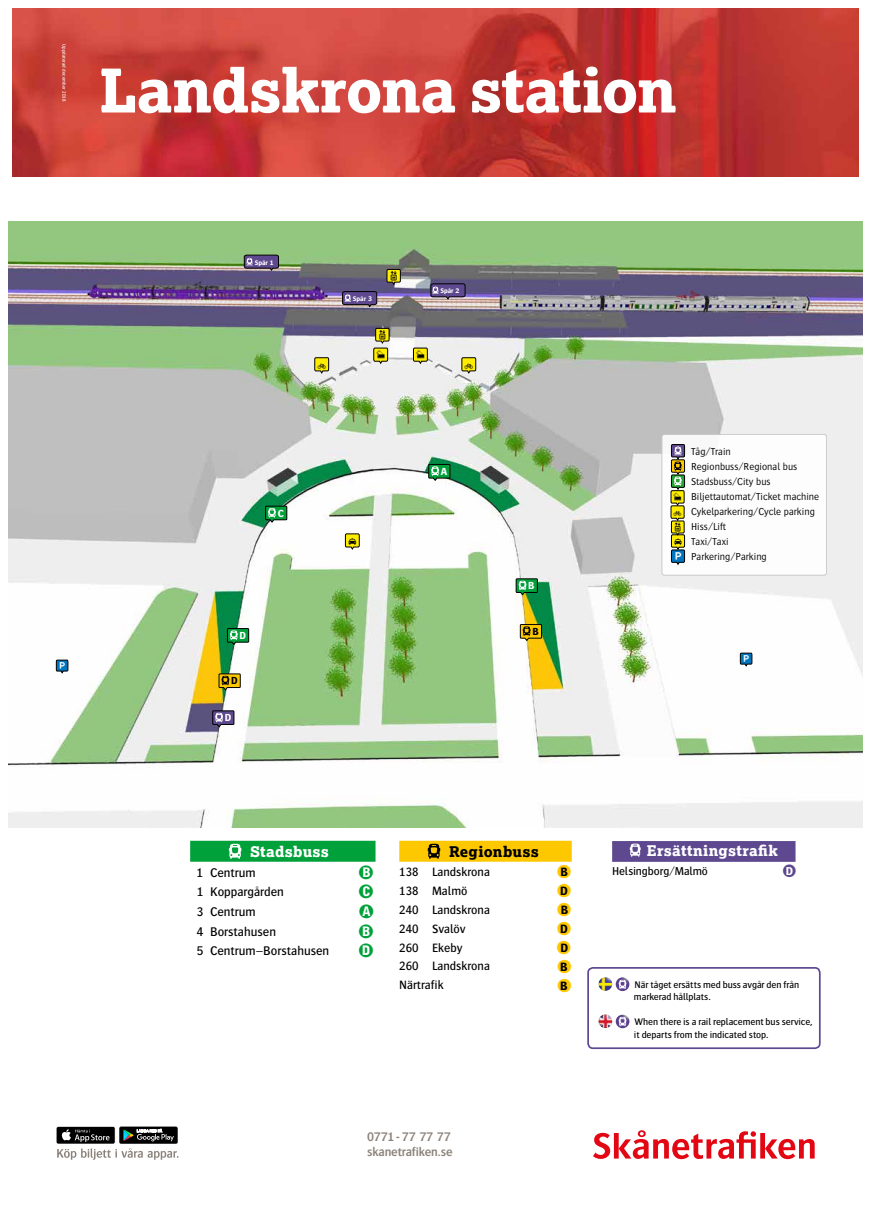
<style>
.page{position:relative;width:871px;height:1219px;background:#fff}
.page>*{position:absolute;margin:0;border:0;box-sizing:border-box;transform-origin:0 0}
.t1{font:800 60.2px "Lexia";letter-spacing:-.015em;color:#fff}
.t2{font:800 14.7px "Lexia";letter-spacing:.015em;color:#000}
.t3{font:800 14.7px "Lexia";letter-spacing:.02em;color:#fff}
.t4{font:800 14.6px "Lexia";letter-spacing:.02em;color:#fff}
.t5{font:14.5px "Resepikto Banverket";color:#000}
.t6{font:14px "Resepikto Banverket";color:#000}
.t7{font:13.7px "Resepikto Banverket";color:#000}
.t8{font:13.3px "Resepikto Banverket";color:#000}
.t9{font:13.1px "Bosis Oresund Std";color:#000}
.t10{font:900 13.1px "Fotnot";color:#00a13a}
.t11{font:600 13px/15.8px "Bosis Oresund Std";letter-spacing:-.015em;color:#8b827a}
.t12{font:12.6px/18.9px "Bosis Oresund Std";color:#000}
.t13{font:900 12.6px/18.9px "Fotnot";color:#fec800;text-align:justify}
.t14{font:12.1px "Resepikto Banverket";color:#fff}
.t15{font:11.9px "Bosis Oresund Std";letter-spacing:-.005em;color:#000}
.t16{font:900 11.9px "Fotnot";color:#5e488f}
.t17{font:700 10.7px "Bosis Oresund Std";color:#fff}
.t18{font:700 10.7px "Bosis Oresund Std";color:#000}
.t19{font:300 10.5px "Bosis Oresund Std";color:#000}
.t20{font:10px/12.3px "Bosis Oresund Std";letter-spacing:-.005em;color:#000}
.t21{font:700 7px "Bosis Oresund Std";letter-spacing:-.005em;color:#fff}
.t22{font:5px "Bosis Oresund Std";color:#fff}
.s1{font-family:"Resepikto Banverket";font-weight:400;font-size:13.7px;color:#fff}
.s2{color:#fff}
.s3{font-family:"Bosis Oresund Std";font-weight:700;color:#000}
.s4{font-family:"Bosis Oresund Std";font-weight:700;color:#fff}
</style>
<div class="page">
<img style="left:12px;top:8px;width:846px;height:168px">
<svg style="left:593px;top:1130px;width:221px;height:29px"></svg>
<svg style="left:56px;top:1126px;width:59px;height:18px"></svg>
<svg style="left:57px;top:1126px;width:121px;height:34px"></svg>
<img style="left:8px;top:222px;width:854px;height:605px">
<svg style="left:314px;top:357px;width:15px;height:17px"></svg>
<svg style="left:461px;top:357px;width:15px;height:17px"></svg>
<svg style="left:56px;top:659px;width:12px;height:15px"></svg>
<svg style="left:739px;top:652px;width:13px;height:15px"></svg>
<svg style="left:412px;top:347px;width:16px;height:18px"></svg>
<svg style="left:344px;top:533px;width:16px;height:17px"></svg>
<svg style="left:373px;top:328px;width:16px;height:37px"></svg>
<svg style="left:386px;top:269px;width:15px;height:16px"></svg>
<div style="left:399px;top:841px;width:172px;height:21px;background:#fec800"></div>
<div style="left:190px;top:841px;width:185px;height:21px;background:#00a13a"></div>
<svg style="left:229px;top:844px;width:12px;height:15px"></svg>
<svg style="left:427px;top:844px;width:13px;height:15px"></svg>
<svg style="left:244px;top:255px;width:35px;height:17px"></svg>
<svg style="left:430px;top:283px;width:35px;height:17px"></svg>
<svg style="left:342px;top:291px;width:35px;height:17px"></svg>
<svg style="left:428px;top:464px;width:22px;height:16px"></svg>
<svg style="left:218px;top:673px;width:22px;height:17px"></svg>
<svg style="left:265px;top:506px;width:22px;height:16px"></svg>
<svg style="left:519px;top:624px;width:23px;height:16px"></svg>
<svg style="left:227px;top:628px;width:22px;height:16px"></svg>
<svg style="left:515px;top:578px;width:22px;height:17px"></svg>
<div style="left:661px;top:434px;width:165px;height:141px;background:#fff;border-radius:3px"></div>
<div style="left:661px;top:434px;width:165px;height:141px;border:1px solid #c6c6c6;border-radius:3px"></div>
<svg style="left:670px;top:444px;width:15px;height:121px;background:#979d4e"></svg>
<svg style="left:212px;top:710px;width:22px;height:17px"></svg>
<div style="left:587px;top:967px;width:233px;height:82px;border:2px solid #5e488f;border-radius:5px"></div>
<img style="left:615px;top:977px;width:14px;height:14px;border-radius:7px">
<svg style="left:618px;top:980px;width:8px;height:9px"></svg>
<img style="left:598px;top:977px;width:14px;height:14px;border-radius:7px">
<img style="left:615px;top:1014px;width:14px;height:14px;border-radius:7px">
<svg style="left:618px;top:1017px;width:8px;height:9px"></svg>
<img style="left:598px;top:1014px;width:14px;height:14px;border-radius:7px">
<div style="left:612px;top:841px;width:183px;height:21px;background:#5e488f"></div>
<svg style="left:629px;top:844px;width:11px;height:13px"></svg>
<p class="t22" style="left:67px;top:44px;width:59px;rotate:90deg">Uppdaterad december 2018</p>
<h1 class="t1" style="left:99px;top:52px;width:579px">Landskrona station</h1>
<p class="t14" style="left:62px;top:660px;width:6px">x</p>
<p class="t21" style="left:255px;top:258px;width:21px">Spår 1</p>
<p class="t21" style="left:353px;top:295px;width:21px">Spår 3</p>
<h3 class="t6" style="left:393px;top:270px;width:7px">S</h3>
<h3 class="t6" style="left:382px;top:329px;width:7px">S</h3>
<h3 class="t5" style="left:380px;top:349px;width:7px">g</h3>
<h3 class="t5" style="left:420px;top:349px;width:7px">g</h3>
<p class="t21" style="left:440px;top:287px;width:21px">Spår 2</p>
<h3 class="t5" style="left:321px;top:358px;width:7px">o</h3>
<h3 class="t5" style="left:468px;top:358px;width:7px">o</h3>
<p class="t17" style="left:278px;top:507px;width:8px">C</p>
<p class="t17" style="left:239px;top:630px;width:8px">D</p>
<p class="t18" style="left:231px;top:675px;width:8px">D</p>
<p class="t17" style="left:225px;top:712px;width:8px">D</p>
<h3 class="t5" style="left:352px;top:534px;width:7px">D</h3>
<p class="t17" style="left:440px;top:466px;width:8px">A</p>
<p class="t17" style="left:528px;top:580px;width:8px">B</p>
<p class="t18" style="left:532px;top:626px;width:8px">B</p>
<p class="t19" style="left:690px;top:446px;width:41px">Tåg/Train</p>
<p class="t19" style="left:690px;top:461px;width:108px">Regionbuss/Regional bus</p>
<p class="t19" style="left:690px;top:476px;width:81px">Stadsbuss/City bus</p>
<p class="t19" style="left:690px;top:491px;width:130px">Biljettautomat/Ticket machine</p>
<p class="t19" style="left:690px;top:506px;width:125px">Cykelparkering/Cycle parking</p>
<p class="t19" style="left:690px;top:521px;width:37px">Hiss/Lift</p>
<p class="t19" style="left:690px;top:536px;width:39px">Taxi/Taxi</p>
<p class="t19" style="left:677px;top:551px;width:90px"><span class="s1">x</span> Parkering/Parking</p>
<h3 class="t7" style="left:677px;top:491px;width:7px">g</h3>
<p class="t8" style="left:677px;top:521px;width:7px">S</p>
<h3 class="t7" style="left:677px;top:506px;width:7px">o</h3>
<h3 class="t7" style="left:677px;top:535px;width:7px">D</h3>
<p class="t14" style="left:746px;top:654px;width:6px">x</p>
<h2 class="t3" style="left:250px;top:842px;width:80px">Stadsbuss</h2>
<p class="t9" style="left:196px;top:865px;width:61px">1 Centrum</p>
<p class="t10" style="left:359px;top:863px;width:15px">[<span class="s2">B</span></p>
<p class="t9" style="left:197px;top:885px;width:89px">1 Koppargården</p>
<p class="t10" style="left:359px;top:883px;width:15px">[<span class="s2">C</span></p>
<p class="t9" style="left:197px;top:905px;width:60px">3 Centrum</p>
<p class="t10" style="left:359px;top:902px;width:15px">[<span class="s2">A</span></p>
<p class="t9" style="left:197px;top:924px;width:81px">4 Borstahusen</p>
<p class="t10" style="left:359px;top:922px;width:15px">[<span class="s2">B</span></p>
<p class="t9" style="left:196px;top:944px;width:134px">5 Centrum–Borstahusen</p>
<p class="t10" style="left:359px;top:942px;width:15px">[<span class="s2">D</span></p>
<h2 class="t2" style="left:449px;top:842px;width:91px">Regionbuss</h2>
<p class="t12" style="left:399px;top:862px;width:92px">138 Landskrona<br>138 Malmö<br>240 Landskrona<br>240 Svalöv<br>260 Ekeby<br>260 Landskrona<br>Närtrafik</p>
<p class="t13" style="left:557px;top:862px;width:15px">[<span class="s3">B </span>[<span class="s3">D </span>[<span class="s3">B </span>[<span class="s3">D </span>[<span class="s3">D </span>[<span class="s3">B </span>[<span class="s3">B</span></p>
<p class="t11" style="left:367px;top:1128px;width:87px">0771-77 77 77 skanetrafiken.se</p>
<h3 class="t4" style="left:646px;top:841px;width:132px">Ersättningstrafik</h3>
<p class="t15" style="left:612px;top:865px;width:97px">Helsingborg/Malmö</p>
<p class="t16" style="left:783px;top:863px;width:14px">[<span class="s4">D</span></p>
<p class="t20" style="left:633px;top:978px;width:167px">När tåget ersätts med buss avgår den från markerad hållplats.</p>
<p class="t20" style="left:633px;top:1015px;width:180px;line-height:12.9px">When there is a rail replacement bus service, it departs from the indicated stop.</p>
</div>
